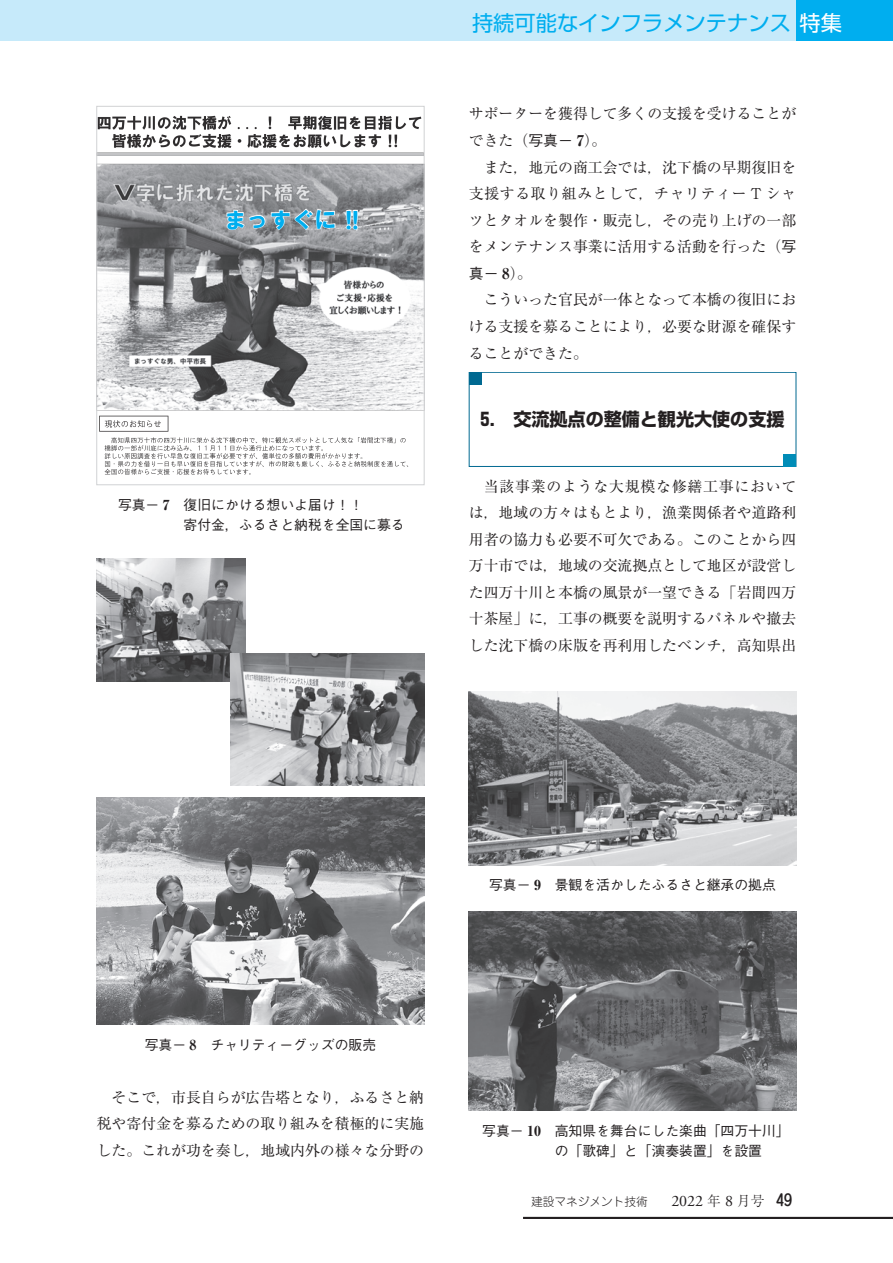
<style>
.page{position:relative;width:893px;height:1263px;background:#fff}
.page>*{position:absolute;margin:0;border:0;box-sizing:border-box;transform-origin:0 0}
.t1{font:21.9px "HG Soei Kakugothic UB";letter-spacing:.03em;color:#00aeef}
.t2{font:21.3px "Shin Go Pr 6 N";color:#00aeef}
.t3{font:700 18px "Shin Go Pr 6 N";color:#231f20}
.本文_14Q{font:14.85px/26.5px "Ryumin Pr 6 N";color:#231f20;text-align:justify}
.キャプション{font:500 13.8px/20.2px "Gothic BBB Pr 6 N";color:#231f20}
.t4{font:300 11.7px "Jun 101 Pro";color:#231f20}
.s1{font-family:"Ryumin Pr 6 N";font-weight:800}
.s2{color:#fff}
.s3{font-family:"Gothic BBB Pr 6 N";font-weight:500}
.s4{font-weight:800}
.s5{font-family:"Adobe Garamond Pro";font-weight:400;font-size:15.9px}
.s6{font-family:"Ryumin Pr 6 N";font-size:13.8px}
.s7{font-family:"Jun 34 Pro";font-weight:500;font-size:15.9px}
</style>
<div class="page">
<div style="left:795px;top:0;width:98px;height:40px;background:#00aeef"></div>
<div style="left:0;top:0;width:795px;height:40px;background:#c6eafa"></div>
<div style="left:469px;top:372px;width:327px;height:95px;border:1px solid #006991"></div>
<div style="left:469px;top:372px;width:13px;height:13px;background:#006991"></div>
<div style="left:783px;top:454px;width:13px;height:12px;background:#008cb7"></div>
<img style="left:98px;top:115px;width:324px;height:360px">
<svg style="left:226px;top:208px;width:110px;height:23px;background:#aeafb2"></svg>
<svg style="left:346px;top:210px;width:12px;height:20px"></svg>
<div style="left:96px;top:106px;width:328px;height:379px;border:1px solid #d1d2d4"></div>
<img style="left:97px;top:797px;width:327px;height:228px">
<img style="left:97px;top:558px;width:149px;height:123px">
<img style="left:231px;top:654px;width:193px;height:132px">
<img style="left:469px;top:691px;width:327px;height:174px">
<img style="left:469px;top:911px;width:327px;height:200px">
<hr style="left:523px;top:1217px;width:370px;height:2px;background:#231f20">
<p class="t1" style="left:224px;top:209px;width:143px">まっすぐに！！</p>
<p class="キャプション" style="left:184px;top:493px;width:223px;text-indent:-66px">写真－ <span class="s1">7</span> 復旧にかける想いよ届け！！<br>寄付金，ふるさと納税を全国に募る</p>
<h2 class="t2" style="left:472px;top:6px;width:371px">持続可能なインフラメンテナンス<span class="s2">特集</span></h2>
<p class="本文_14Q" style="left:469px;top:100px;width:329px">サポーターを獲得して多くの支援を受けることができた（<span class="s3">写真－</span> <span class="s4">7</span>）。</p>
<p class="本文_14Q" style="left:469px;top:153px;width:329px;text-indent:15px">また，地元の商工会では，沈下橋の早期復旧を支援する取り組みとして，チャリティー T シャツとタオルを製作・販売し，その売り上げの一部をメンテナンス事業に活用する活動を行った（<span class="s3">写真－</span> <span class="s4">8</span>）。</p>
<p class="本文_14Q" style="left:469px;top:286px;width:329px;text-indent:15px">こういった官民が一体となって本橋の復旧における支援を募ることにより，必要な財源を確保することができた。</p>
<p class="t3" style="left:481px;top:405px;width:305px">5.　交流拠点の整備と観光大使の支援</p>
<p class="本文_14Q" style="left:469px;top:472px;width:329px;text-indent:15px">当該事業のような大規模な修繕工事においては，地域の方々はもとより，漁業関係者や道路利用者の協力も必要不可欠である。このことから四万十市では，地域の交流拠点として地区が設営した四万十川と本橋の風景が一望できる「岩間四万十茶屋」に，工事の概要を説明するパネルや撤去した沈下橋の床版を再利用したベンチ，高知県出</p>
<p class="キャプション" style="left:145px;top:1033px;width:233px">写真－ <span class="s1">8</span>　チャリティーグッズの販売</p>
<p class="本文_14Q" style="left:97px;top:1083px;width:329px;text-indent:15px">そこで，市長自らが広告塔となり，ふるさと納税や寄付金を募るための取り組みを積極的に実施した。これが功を奏し，地域内外の様々な分野の</p>
<p class="キャプション" style="left:489px;top:874px;width:288px">写真－ <span class="s1">9</span>　景観を活かしたふるさと継承の拠点</p>
<p class="キャプション" style="left:555px;top:1120px;width:236px;text-indent:-73px">写真－ <span class="s1">10</span> 高知県を舞台にした楽曲「四万十川」の「歌碑」と「演奏装置」を設置</p>
<p class="t4" style="left:531px;top:1192px;width:262px">建設マネジメント技術　　<span class="s5">2022</span> <span class="s6">年</span> <span class="s5">8</span> <span class="s6">月号</span> <span class="s7">49</span></p>
</div>
